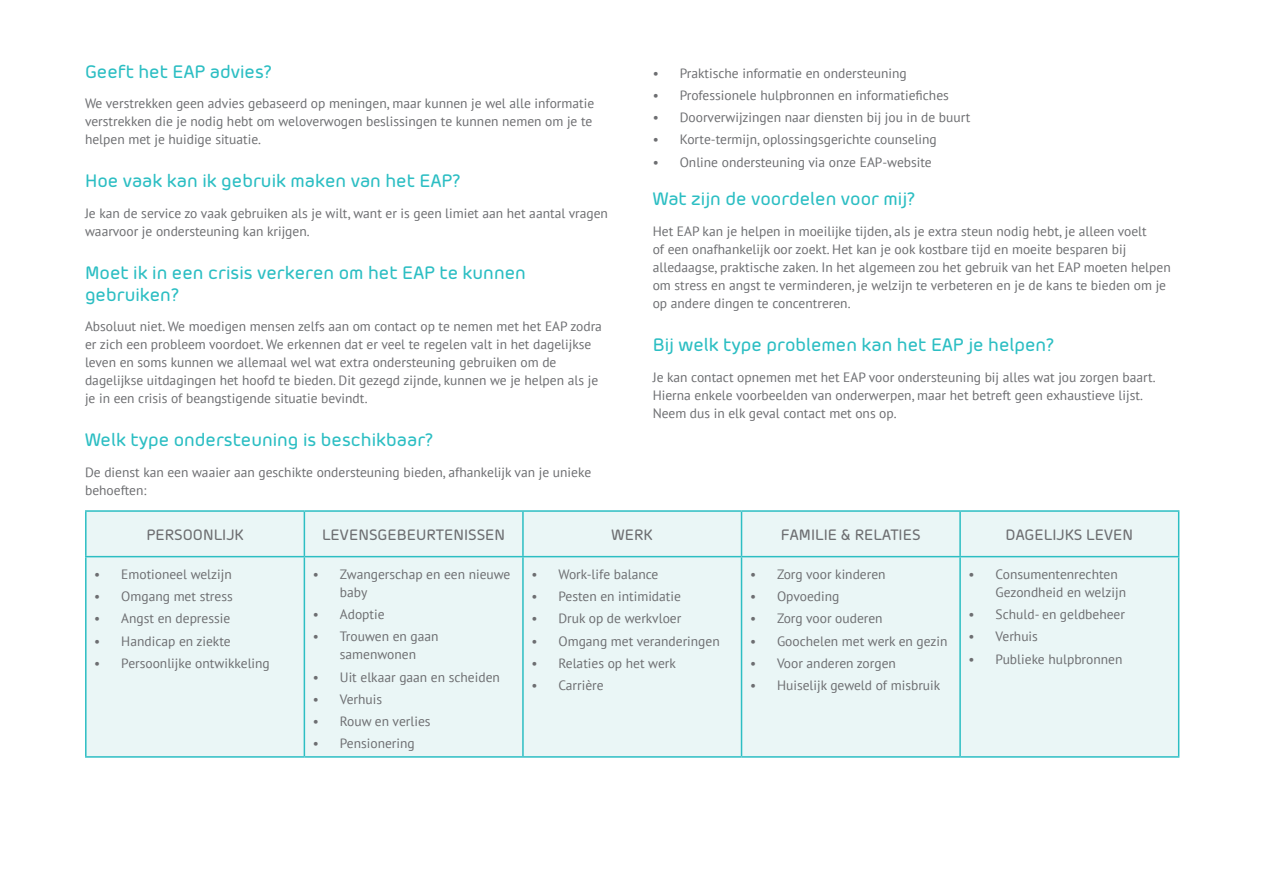
<style>
.page{position:relative;width:1263px;height:893px;background:#fff}
.page>*{position:absolute;margin:0;border:0;box-sizing:border-box;transform-origin:0 0}
.t1{font:500 18px/21.6px "Morebi Rounded";color:#2cbec3}
.t2{font:500 15px "Morebi Rounded";color:#6d6e71}
.t3{font:13.5px/18px "PT Sans";color:#6d6e71}
</style>
<div class="page">
<div style="left:87px;top:512px;width:1091px;height:244px;background:#eaf6f6"></div>
<hr style="left:85px;top:557px;width:2px;height:199px;background:#2cbec3">
<hr style="left:304px;top:557px;width:1px;height:199px;background:#2cbec3">
<hr style="left:522px;top:557px;width:2px;height:199px;background:#2cbec3">
<hr style="left:741px;top:557px;width:1px;height:199px;background:#2cbec3">
<hr style="left:959px;top:557px;width:2px;height:199px;background:#2cbec3">
<hr style="left:1178px;top:557px;width:1px;height:199px;background:#2cbec3">
<hr style="left:85px;top:756px;width:219px;height:2px;background:#2cbec3">
<hr style="left:304px;top:756px;width:219px;height:2px;background:#2cbec3">
<hr style="left:523px;top:756px;width:218px;height:2px;background:#2cbec3">
<hr style="left:741px;top:756px;width:219px;height:2px;background:#2cbec3">
<hr style="left:960px;top:756px;width:219px;height:2px;background:#2cbec3">
<hr style="left:85px;top:510px;width:219px;height:2px;background:#2cbec3">
<hr style="left:85px;top:512px;width:2px;height:44px;background:#2cbec3">
<hr style="left:304px;top:510px;width:219px;height:2px;background:#2cbec3">
<hr style="left:304px;top:512px;width:1px;height:44px;background:#2cbec3">
<hr style="left:523px;top:510px;width:218px;height:2px;background:#2cbec3">
<hr style="left:522px;top:512px;width:2px;height:44px;background:#2cbec3">
<hr style="left:741px;top:510px;width:219px;height:2px;background:#2cbec3">
<hr style="left:741px;top:512px;width:1px;height:44px;background:#2cbec3">
<hr style="left:960px;top:510px;width:219px;height:2px;background:#2cbec3">
<hr style="left:959px;top:512px;width:2px;height:44px;background:#2cbec3">
<hr style="left:1178px;top:512px;width:1px;height:44px;background:#2cbec3">
<hr style="left:85px;top:556px;width:219px;height:1px;background:#2cbec3">
<hr style="left:304px;top:556px;width:219px;height:1px;background:#2cbec3">
<hr style="left:523px;top:556px;width:218px;height:1px;background:#2cbec3">
<hr style="left:741px;top:556px;width:219px;height:1px;background:#2cbec3">
<hr style="left:960px;top:556px;width:219px;height:1px;background:#2cbec3">
<h1 class="t1" style="left:85px;top:59px;width:189px">Geeft het EAP advies?</h1>
<p class="t3" style="left:85px;top:94px;width:511px">We verstrekken geen advies gebaseerd op meningen, maar kunnen je wel alle informatie verstrekken die je nodig hebt om weloverwogen beslissingen te kunnen nemen om je te helpen met je huidige situatie.</p>
<h1 class="t1" style="left:85px;top:169px;width:377px">Hoe vaak kan ik gebruik maken van het EAP?</h1>
<p class="t3" style="left:85px;top:204px;width:524px">Je kan de service zo vaak gebruiken als je wilt, want er is geen limiet aan het aantal vragen waarvoor je ondersteuning kan krijgen.</p>
<h1 class="t1" style="left:85px;top:260px;width:442px">Moet ik in een crisis verkeren om het EAP te kunnen gebruiken?</h1>
<p class="t3" style="left:85px;top:317px;width:518px">Absoluut niet. We moedigen mensen zelfs aan om contact op te nemen met het EAP zodra er zich een probleem voordoet. We erkennen dat er veel te regelen valt in het dagelijkse leven en soms kunnen we allemaal wel wat extra ondersteuning gebruiken om de dagelijkse uitdagingen het hoofd te bieden. Dit gezegd zijnde, kunnen we je helpen als je je in een crisis of beangstigende situatie bevindt.</p>
<h1 class="t1" style="left:85px;top:428px;width:350px">Welk type ondersteuning is beschikbaar?</h1>
<p class="t3" style="left:85px;top:463px;width:508px">De dienst kan een waaier aan geschikte ondersteuning bieden, afhankelijk van je unieke behoeften:</p>
<p class="t3" style="left:653px;top:63px;width:255px">• Praktische informatie en ondersteuning</p>
<p class="t3" style="left:653px;top:86px;width:298px">• Professionele hulpbronnen en informatiefiches</p>
<p class="t3" style="left:653px;top:108px;width:319px">• Doorverwijzingen naar diensten bij jou in de buurt</p>
<p class="t3" style="left:653px;top:130px;width:286px">• Korte-termijn, oplossingsgerichte counseling</p>
<p class="t3" style="left:653px;top:152px;width:281px">• Online ondersteuning via onze EAP-website</p>
<h1 class="t1" style="left:653px;top:187px;width:264px">Wat zijn de voordelen voor mij?</h1>
<p class="t3" style="left:653px;top:222px;width:519px">Het EAP kan je helpen in moeilijke tijden, als je extra steun nodig hebt, je alleen voelt<br>of een onafhankelijk oor zoekt. Het kan je ook kostbare tijd en moeite besparen bij alledaagse, praktische zaken. In het algemeen zou het gebruik van het EAP moeten helpen om stress en angst te verminderen, je welzijn te verbeteren en je de kans te bieden om je op andere dingen te concentreren.</p>
<h1 class="t1" style="left:653px;top:332px;width:403px">Bij welk type problemen kan het EAP je helpen?</h1>
<p class="t3" style="left:653px;top:367px;width:504px">Je kan contact opnemen met het EAP voor ondersteuning bij alles wat jou zorgen baart.<br>Hierna enkele voorbeelden van onderwerpen, maar het betreft geen exhaustieve lijst.<br>Neem dus in elk geval contact met ons op.</p>
<p class="t2" style="left:146px;top:523px;width:99px">PERSOONLIJK</p>
<p class="t2" style="left:322px;top:523px;width:185px">LEVENSGEBEURTENISSEN</p>
<p class="t2" style="left:612px;top:523px;width:43px">WERK</p>
<p class="t2" style="left:781px;top:523px;width:141px">FAMILIE &amp; RELATIES</p>
<p class="t2" style="left:1005px;top:523px;width:129px">DAGELIJKS LEVEN</p>
<p class="t3" style="left:94px;top:565px;width:139px">• Emotioneel welzijn</p>
<p class="t3" style="left:94px;top:587px;width:140px">• Omgang met stress</p>
<p class="t3" style="left:94px;top:609px;width:137px">• Angst en depressie</p>
<p class="t3" style="left:94px;top:632px;width:138px">• Handicap en ziekte</p>
<p class="t3" style="left:94px;top:654px;width:177px">• Persoonlijke ontwikkeling</p>
<p class="t3" style="left:995px;top:565px;width:132px;text-indent:-27px">• Consumentenrechten<br>Gezondheid en welzijn</p>
<p class="t3" style="left:968px;top:605px;width:158px">• Schuld- en geldbeheer</p>
<p class="t3" style="left:968px;top:627px;width:71px">• Verhuis</p>
<p class="t3" style="left:968px;top:649px;width:155px">• Publieke hulpbronnen</p>
<p class="t3" style="left:750px;top:565px;width:137px">• Zorg voor kinderen</p>
<p class="t3" style="left:750px;top:587px;width:91px">• Opvoeding</p>
<p class="t3" style="left:750px;top:609px;width:134px">• Zorg voor ouderen</p>
<p class="t3" style="left:750px;top:631px;width:199px">• Goochelen met werk en gezin</p>
<p class="t3" style="left:750px;top:654px;width:147px">• Voor anderen zorgen</p>
<p class="t3" style="left:750px;top:676px;width:192px">• Huiselijk geweld of misbruik</p>
<p class="t3" style="left:531px;top:565px;width:128px">• Work-life balance</p>
<p class="t3" style="left:531px;top:587px;width:151px">• Pesten en intimidatie</p>
<p class="t3" style="left:531px;top:609px;width:151px">• Druk op de werkvloer</p>
<p class="t3" style="left:531px;top:631px;width:190px">• Omgang met veranderingen</p>
<p class="t3" style="left:531px;top:654px;width:146px">• Relaties op het werk</p>
<p class="t3" style="left:531px;top:676px;width:74px">• Carrière</p>
<p class="t3" style="left:340px;top:565px;width:172px;text-indent:-27px">• Zwangerschap en een nieuwe baby</p>
<p class="t3" style="left:313px;top:605px;width:73px">• Adoptie</p>
<p class="t3" style="left:313px;top:627px;width:127px;text-align:center">• Trouwen en gaan samenwonen</p>
<p class="t3" style="left:313px;top:668px;width:189px">• Uit elkaar gaan en scheiden</p>
<p class="t3" style="left:313px;top:690px;width:71px">• Verhuis</p>
<p class="t3" style="left:313px;top:712px;width:119px">• Rouw en verlies</p>
<p class="t3" style="left:313px;top:734px;width:103px">• Pensionering</p>
</div>
